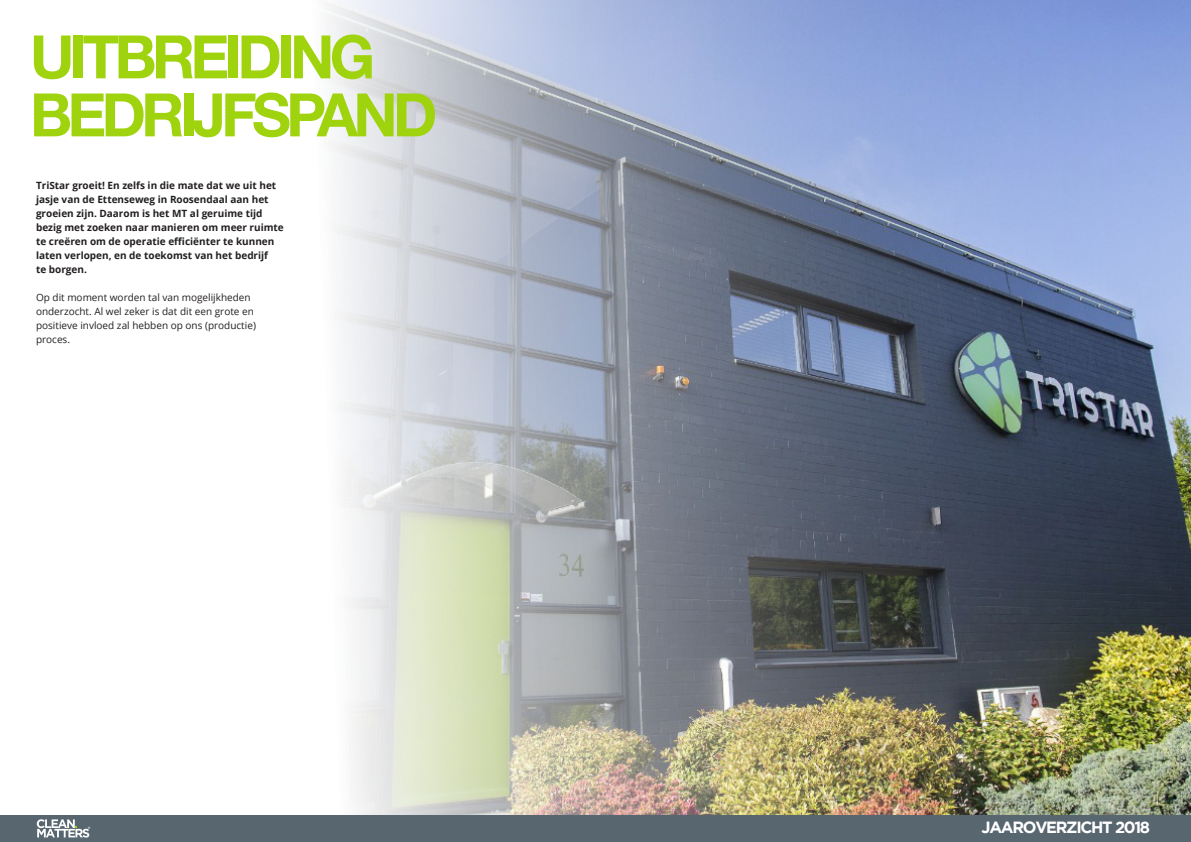
<style>
.page{position:relative;width:1191px;height:842px;background:#fff}
.page>*{position:absolute;margin:0;border:0;box-sizing:border-box;transform-origin:0 0}
.t1{font:700 60px "Helvetica Neue";letter-spacing:-.08em;color:#9fd30d}
.t2{font:700 16.2px "Gotham";letter-spacing:-.08em;color:#fff}
.t3{font:700 10px/14px "Open Sans";color:#231f20}
.t4{font:10px/14px "Open Sans";color:#231f20}
</style>
<div class="page">
<img style="left:326px;top:0;width:865px;height:815px">
<div style="left:0;top:815px;width:1191px;height:27px;background:#586670"></div>
<svg style="left:37px;top:819px;width:53px;height:18px"></svg>
<p class="t1" style="left:30px;top:10px;width:347px">UITBREIDING</p>
<p class="t1" style="left:30px;top:68px;width:409px">BEDRIJFSPAND</p>
<p class="t3" style="left:36px;top:178px;width:242px">TriStar groeit! En zelfs in die mate dat we uit het jasje van de Ettenseweg in Roosendaal aan het groeien zijn. Daarom is het MT al geruime tijd</p>
<p class="t3" style="left:36px;top:220px;width:249px">bezig met zoeken naar manieren om meer ruimte te creëren om de operatie efficiënter te kunnen</p>
<p class="t3" style="left:36px;top:248px;width:234px">laten verlopen, en de toekomst van het bedrijf</p>
<p class="t3" style="left:36px;top:262px;width:52px">te borgen.</p>
<p class="t4" style="left:36px;top:290px;width:221px">Op dit moment worden tal van mogelijkheden onderzocht. Al wel zeker is dat dit een grote en positieve invloed zal hebben op ons (productie) proces.</p>
<p class="t2" style="left:981px;top:818px;width:170px">JAAROVERZICHT 2018</p>
</div>
